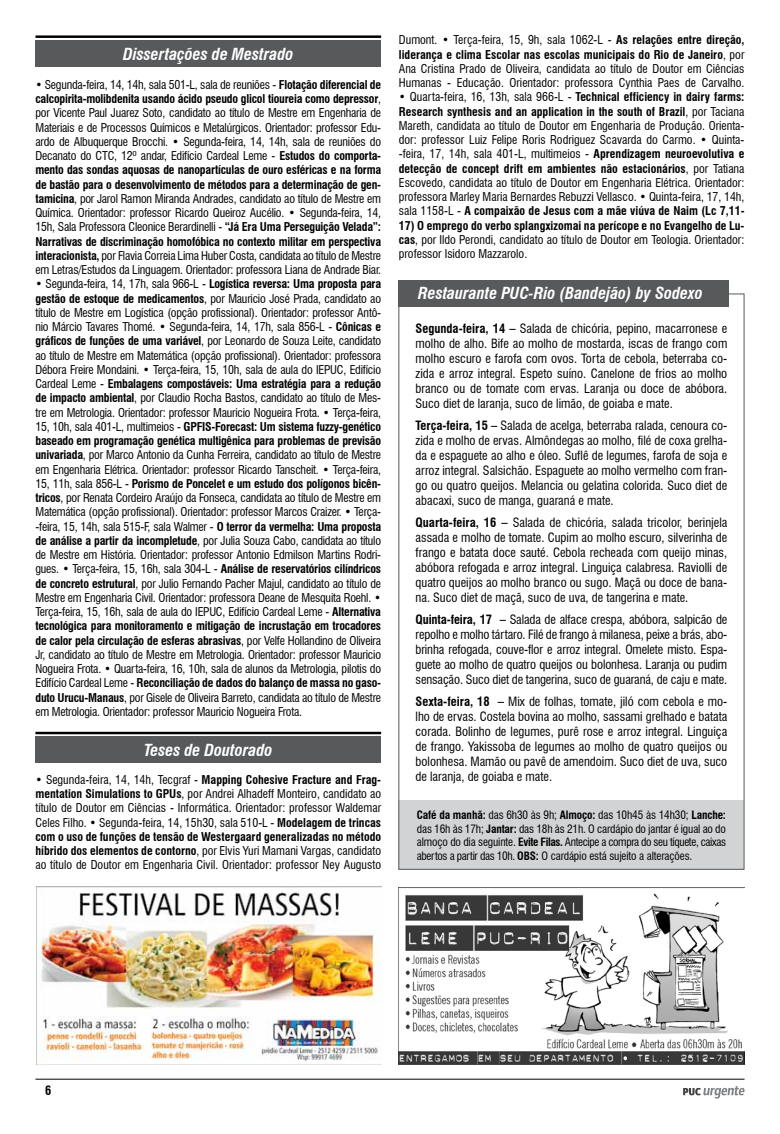
<style>
.page{position:relative;width:780px;height:1134px;background:#fff}
.page>*{position:absolute;margin:0;border:0;box-sizing:border-box;transform-origin:0 0}
.t1{font:italic 700 condensed 16.25px "Swiss 721 BT";color:#fff}
.t2{font:condensed 12.5px/15px "Swiss 721 BT";color:#000;text-align:justify}
.t3{font:700 condensed 12.5px "Swiss 721 BT";color:#000}
.t4{font:condensed 11.88px/14.2px "Swiss 721 BT";color:#000;text-align:justify}
.t5{font:700 condensed 11.88px "Swiss 721 BT";color:#000}
.t6{font:condensed 11.25px/13.5px "Swiss 721 BT";letter-spacing:-.01em;color:#000;text-align:justify}
.s1{font-weight:700}
.s2{font-weight:400}
</style>
<div class="page">
<hr style="left:35px;top:1079px;width:709px;height:1px;background:#000">
<svg style="left:683px;top:1086px;width:61px;height:12px"></svg>
<div style="left:35px;top:737px;width:346px;height:26px;background:#58595b"></div>
<hr style="left:35px;top:732px;width:346px;height:2px;background:#000">
<img style="left:399px;top:887px;width:345px;height:177px">
<img style="left:36px;top:887px;width:346px;height:177px">
<div style="left:399px;top:801px;width:345px;height:69px;background:#d1d3d4"></div>
<div style="left:398px;top:281px;width:330px;height:26px;background:#58595b"></div>
<div style="left:35px;top:40px;width:346px;height:27px;background:#58595b"></div>
<hr style="left:35px;top:35px;width:346px;height:3px;background:#000">
<h1 class="t1" style="left:123px;top:44px;width:172px">Dissertações de Mestrado</h1>
<p class="t4" style="left:35px;top:77px;width:347px">• Segunda-feira, 14, 14h, sala 501-L, sala de reuniões - <span class="s1">Flotação diferencial de calcopirita-molibdenita usando ácido pseudo glicol tioureia como depressor</span>, por Vicente Paul Juarez Soto, candidato ao título de Mestre em Engenharia de Materiais e de Processos Químicos e Metalúrgicos. Orientador: professor Edu&shy;ardo de Albuquerque Brocchi. • Segunda-feira, 14, 14h, sala de reuniões do Decanato do CTC, 12º andar, Edifício Cardeal Leme - <span class="s1">Estudos do comporta&shy;mento das sondas aquosas de nanopartículas de ouro esféricas e na forma de bastão para o desenvolvimento de métodos para a determinação de gen&shy;tamicina</span>, por Jarol Ramon Miranda Andrades, candidato ao título de Mestre em Química. Orientador: professor Ricardo Queiroz Aucélio. • Segunda-feira, 14, 15h, Sala Professora Cleonice Berardinelli - <span class="s1">“Já Era Uma Perseguição Velada”:<br>Narrativas de discriminação homofóbica no contexto militar em perspectiva interacionista,</span> por Flavia Correia Lima Huber Costa, candidata ao título de Mestre em Letras/Estudos da Linguagem. Orientador: professora Liana de Andrade Biar.</p>
<p class="t4" style="left:35px;top:277px;width:347px">• Segunda-feira, 14, 17h, sala 966-L - <span class="s1">Logística reversa: Uma proposta para gestão de estoque de medicamentos</span>, por Mauricio José Prada, candidato ao título de Mestre em Logística (opção profissional). Orientador: professor Antô&shy;nio Márcio Tavares Thomé. • Segunda-feira, 14, 17h, sala 856-L - <span class="s1">Cônicas e gráficos de funções de uma variável</span>, por Leonardo de Souza Leite, candidato ao título de Mestre em Matemática (opção profissional). Orientador: professora Débora Freire Mondaini. • Terça-feira, 15, 10h, sala de aula do IEPUC, Edifício Cardeal Leme - <span class="s1">Embalagens compostáveis: Uma estratégia para a redução de impacto ambiental</span>, por Claudio Rocha Bastos, candidato ao título de Mes&shy;tre em Metrologia. Orientador: professor Mauricio Nogueira Frota. • Terça-feira, 15, 10h, sala 401-L, multimeios - <span class="s1">GPFIS-Forecast: Um sistema fuzzy-genético baseado em programação genética multigênica para problemas de previsão univariada</span>, por Marco Antonio da Cunha Ferreira, candidato ao título de Mestre em Engenharia Elétrica. Orientador: professor Ricardo Tanscheit. • Terça-feira, 15, 11h, sala 856-L - <span class="s1">Porismo de Poncelet e um estudo dos polígonos bicên&shy;tricos</span>, por Renata Cordeiro Araújo da Fonseca, candidata ao título de Mestre em Matemática (opção profissional). Orientador: professor Marcos Craizer. • Terça--feira, 15, 14h, sala 515-F, sala Walmer - <span class="s1">O terror da vermelha: Uma proposta de análise a partir da incompletude</span>, por Julia Souza Cabo, candidata ao título de Mestre em História. Orientador: professor Antonio Edmilson Martins Rodri&shy;gues. • Terça-feira, 15, 16h, sala 304-L - <span class="s1">Análise de reservatórios cilíndricos de concreto estrutural</span>, por Julio Fernando Pacher Majul, candidato ao título de Mestre em Engenharia Civil. Orientador: professora Deane de Mesquita Roehl. • Terça-feira, 15, 16h, sala de aula do IEPUC, Edifício Cardeal Leme - <span class="s1">Alternativa tecnológica para monitoramento e mitigação de incrustação em trocadores de calor pela circulação de esferas abrasivas</span>, por Velfe Hollandino de Oliveira Jr, candidato ao título de Mestre em Metrologia. Orientador: professor Mauricio Nogueira Frota. • Quarta-feira, 16, 10h, sala de alunos da Metrologia, pilotis do Edifício Cardeal Leme - <span class="s1">Reconciliação de dados do balanço de massa no gaso&shy;duto Urucu-Manaus</span>, por Gisele de Oliveira Barreto, candidata ao título de Mestre em Metrologia. Orientador: professor Mauricio Nogueira Frota.</p>
<h1 class="t1" style="left:144px;top:740px;width:130px">Teses de Doutorado</h1>
<p class="t4" style="left:399px;top:33px;width:347px">Dumont. • Terça-feira, 15, 9h, sala 1062-L - <span class="s1">As relações entre direção, liderança e clima Escolar nas escolas municipais do Rio de Janeiro</span>, por Ana Cristina Prado de Oliveira, candidata ao título de Doutor em Ciências Humanas - Educação. Orientador: professora Cynthia Paes de Carvalho.</p>
<p class="t4" style="left:399px;top:90px;width:347px">• Quarta-feira, 16, 13h, sala 966-L - <span class="s1">Technical efficiency in dairy farms:<br>Research synthesis and an application in the south of Brazil</span>, por Taciana Mareth, candidata ao título de Doutor em Engenharia de Produção. Orienta&shy;dor: professor Luiz Felipe Roris Rodriguez Scavarda do Carmo. • Quinta--feira, 17, 14h, sala 401-L, multimeios - <span class="s1">Aprendizagem neuroevolutiva e detecção de concept drift em ambientes não estacionários</span>, por Tatiana Escovedo, candidata ao título de Doutor em Engenharia Elétrica. Orientador: professora Marley Maria Bernardes Rebuzzi Vellasco. • Quinta-feira, 17, 14h, sala 1158-L - <span class="s1">A compaixão de Jesus com a mãe viúva de Naim (Lc 7,11-</span></p>
<p class="t4" style="left:399px;top:218px;width:347px"><span class="s1">17) O emprego do verbo splangxizomai na perícope e no Evangelho de Lu&shy;cas</span>, por Ildo Perondi, candidato ao título de Doutor em Teologia. Orientador: professor Isidoro Mazzarolo.</p>
<h1 class="t1" style="left:418px;top:284px;width:286px">Restaurante PUC-Rio (Bandejão) by Sodexo</h1>
<p class="t2" style="left:415px;top:321px;width:313px"><span class="s1">Segunda-feira, 14 –</span> Salada de chicória, pepino, macarronese e molho de alho. Bife ao molho de mostarda, iscas de frango com molho escuro e farofa com ovos. Torta de cebola, beterraba co&shy;zida e arroz integral. Espeto suíno. Canelone de frios ao molho branco ou de tomate com ervas. Laranja ou doce de abóbora.<br>Suco diet de laranja, suco de limão, de goiaba e mate.</p>
<p class="t2" style="left:415px;top:418px;width:313px"><span class="s1">Terça-feira, 15 –</span> Salada de acelga, beterraba ralada, cenoura co&shy;zida e molho de ervas. Almôndegas ao molho, filé de coxa grelha&shy;da e espaguete ao alho e óleo. Suflê de legumes, farofa de soja e arroz integral. Salsichão. Espaguete ao molho vermelho com fran&shy;go ou quatro queijos. Melancia ou gelatina colorida. Suco diet de abacaxi, suco de manga, guaraná e mate.</p>
<p class="t2" style="left:415px;top:515px;width:313px"><span class="s1">Quarta-feira, 16 –</span> Salada de chicória, salada tricolor, berinjela assada e molho de tomate. Cupim ao molho escuro, silverinha de frango e batata doce sauté. Cebola recheada com queijo minas, abóbora refogada e arroz integral. Linguiça calabresa. Raviolli de quatro queijos ao molho branco ou sugo. Maçã ou doce de bana&shy;na. Suco diet de maçã, suco de uva, de tangerina e mate.</p>
<p class="t2" style="left:415px;top:612px;width:313px"><span class="s1">Quinta-feira, 17 –</span> Salada de alface crespa, abóbora, salpicão de repolho e molho tártaro. Filé de frango à milanesa, peixe a brás, abo&shy;brinha refogada, couve-flor e arroz integral. Omelete misto. Espa&shy;guete ao molho de quatro queijos ou bolonhesa. Laranja ou pudim sensação. Suco diet de tangerina, suco de guaraná, de caju e mate.</p>
<p class="t2" style="left:415px;top:694px;width:313px"><span class="s1">Sexta-feira, 18 –</span> Mix de folhas, tomate, jiló com cebola e mo&shy;lho de ervas. Costela bovina ao molho, sassami grelhado e batata corada. Bolinho de legumes, purê rose e arroz integral. Linguiça de frango. Yakissoba de legumes ao molho de quatro queijos ou bolonhesa. Mamão ou pavê de amendoim. Suco diet de uva, suco</p>
<p class="t5" style="left:35px;top:772px;width:347px"><span class="s2">• Segunda-feira, 14, 14h, Tecgraf -</span> Mapping Cohesive Fracture and Frag-</p>
<p class="t2" style="left:415px;top:769px;width:138px">de laranja, de goiaba e mate.</p>
<p class="t4" style="left:35px;top:787px;width:347px"><span class="s1">mentation Simulations to GPUs</span>, por Andrei Alhadeff Monteiro, candidato ao título de Doutor em Ciências - Informática. Orientador: professor Waldemar Celes Filho. • Segunda-feira, 14, 15h30, sala 510-L - <span class="s1">Modelagem de trincas com o uso de funções de tensão de Westergaard generalizadas no método híbrido dos elementos de contorno</span>, por Elvis Yuri Mamani Vargas, candidato ao título de Doutor em Engenharia Civil. Orientador: professor Ney Augusto</p>
<p class="t6" style="left:417px;top:808px;width:310px"><span class="s1">Café da manhã:</span> das 6h30 às 9h; <span class="s1">Almoço:</span> das 10h45 às 14h30; <span class="s1">Lanche: </span>das 16h às 17h; <span class="s1">Jantar:</span> das 18h às 21h. O cardápio do jantar é igual ao do almoço do dia seguinte. <span class="s1">Evite Filas.</span> Antecipe a compra do seu tíquete, caixas abertos a partir das 10h. <span class="s1">OBS:</span> O cardápio está sujeito a alterações.</p>
<p class="t3" style="left:45px;top:1083px;width:8px">6</p>
</div>
